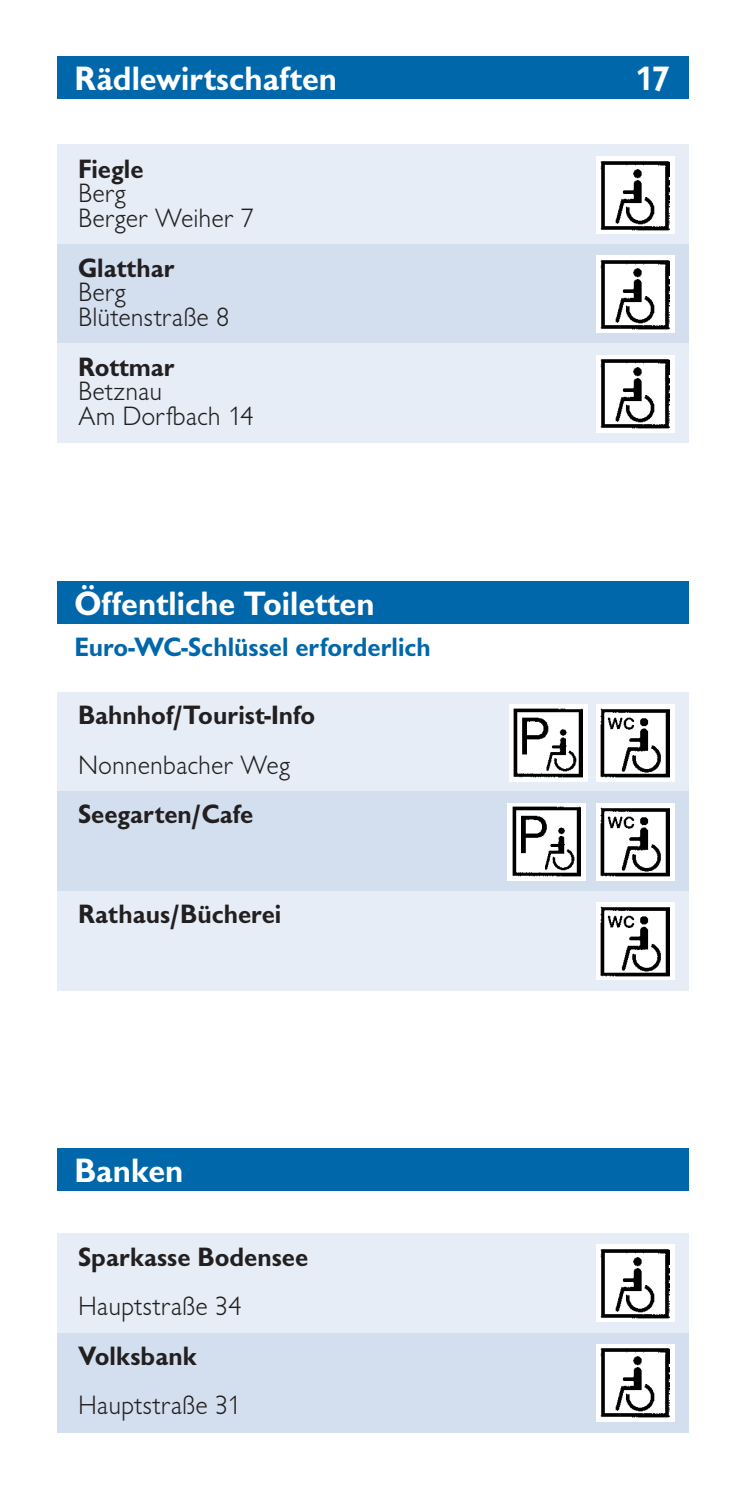
<style>
.page{position:relative;width:745px;height:1489px;background:#fff}
.page>*{position:absolute;margin:0;border:0;box-sizing:border-box;transform-origin:0 0}
.t1{font:700 35px "Giltus T";color:#fff}
.t2{font:700 27.5px "Giltus T";color:#231f20}
.t3{font:300 27.5px/24.8px "Giltus T";color:#231f20}
.t4{font:700 27.5px "Giltus T";color:#0067aa}
</style>
<div class="page">
<div style="left:57px;top:1148px;width:630px;height:43px;background:#0067aa"></div>
<div style="left:57px;top:1332px;width:630px;height:99px;background:#d3dfef"></div>
<div style="left:57px;top:1233px;width:630px;height:99px;background:#e6edf6"></div>
<div style="left:595px;top:1244px;width:78px;height:78px;background:#fff"></div>
<img style="left:600px;top:1249px;width:69px;height:69px">
<div style="left:595px;top:1343px;width:78px;height:78px;background:#fff"></div>
<img style="left:600px;top:1348px;width:69px;height:69px">
<div style="left:57px;top:692px;width:630px;height:99px;background:#e6edf6"></div>
<div style="left:595px;top:704px;width:78px;height:77px;background:#fff"></div>
<img style="left:600px;top:708px;width:69px;height:69px">
<div style="left:57px;top:791px;width:630px;height:100px;background:#d3dfef"></div>
<div style="left:595px;top:803px;width:78px;height:78px;background:#fff"></div>
<img style="left:600px;top:807px;width:69px;height:69px">
<div style="left:57px;top:891px;width:630px;height:99px;background:#e6edf6"></div>
<div style="left:595px;top:902px;width:78px;height:78px;background:#fff"></div>
<img style="left:600px;top:906px;width:69px;height:70px">
<div style="left:57px;top:581px;width:630px;height:43px;background:#0067aa"></div>
<div style="left:57px;top:145px;width:630px;height:99px;background:#e6edf6"></div>
<div style="left:57px;top:244px;width:630px;height:99px;background:#d3dfef"></div>
<div style="left:57px;top:343px;width:630px;height:99px;background:#e6edf6"></div>
<div style="left:595px;top:156px;width:78px;height:78px;background:#fff"></div>
<img style="left:600px;top:161px;width:69px;height:69px">
<div style="left:595px;top:255px;width:78px;height:78px;background:#fff"></div>
<img style="left:600px;top:260px;width:69px;height:69px">
<div style="left:595px;top:354px;width:78px;height:78px;background:#fff"></div>
<img style="left:600px;top:359px;width:69px;height:69px">
<div style="left:57px;top:57px;width:630px;height:42px;background:#0067aa"></div>
<div style="left:507px;top:802px;width:78px;height:78px;background:#fff"></div>
<img style="left:512px;top:806px;width:68px;height:70px">
<div style="left:509px;top:704px;width:78px;height:78px;background:#fff"></div>
<img style="left:513px;top:708px;width:69px;height:69px">
<p class="t1" style="left:74px;top:58px;width:264px">Rädlewirtschaften</p>
<p class="t1" style="left:634px;top:58px;width:37px">17</p>
<p class="t2" style="left:78px;top:152px;width:67px">Fiegle</p>
<p class="t3" style="left:78px;top:181px;width:178px">Berg<br>Berger Weiher 7</p>
<p class="t2" style="left:78px;top:251px;width:98px">Glatthar</p>
<p class="t3" style="left:78px;top:280px;width:153px">Berg<br>Blütenstraße 8</p>
<p class="t2" style="left:78px;top:350px;width:98px">Rottmar</p>
<p class="t3" style="left:78px;top:379px;width:177px">Betznau<br>Am Dorfbach 14</p>
<p class="t1" style="left:74px;top:583px;width:301px">Öffentliche Toiletten</p>
<p class="t4" style="left:74px;top:631px;width:358px">Euro-WC-Schlüssel erforderlich</p>
<p class="t2" style="left:78px;top:699px;width:239px">Bahnhof/Tourist-Info</p>
<p class="t3" style="left:78px;top:752px;width:214px">Nonnenbacher Weg</p>
<p class="t2" style="left:78px;top:798px;width:177px">Seegarten/Cafe</p>
<p class="t2" style="left:78px;top:897px;width:205px">Rathaus/Bücherei</p>
<p class="t1" style="left:74px;top:1150px;width:110px">Banken</p>
<p class="t2" style="left:78px;top:1240px;width:231px">Sparkasse Bodensee</p>
<p class="t3" style="left:78px;top:1293px;width:165px">Hauptstraße 34</p>
<p class="t2" style="left:78px;top:1339px;width:120px">Volksbank</p>
<p class="t3" style="left:78px;top:1392px;width:164px">Hauptstraße 31</p>
</div>
